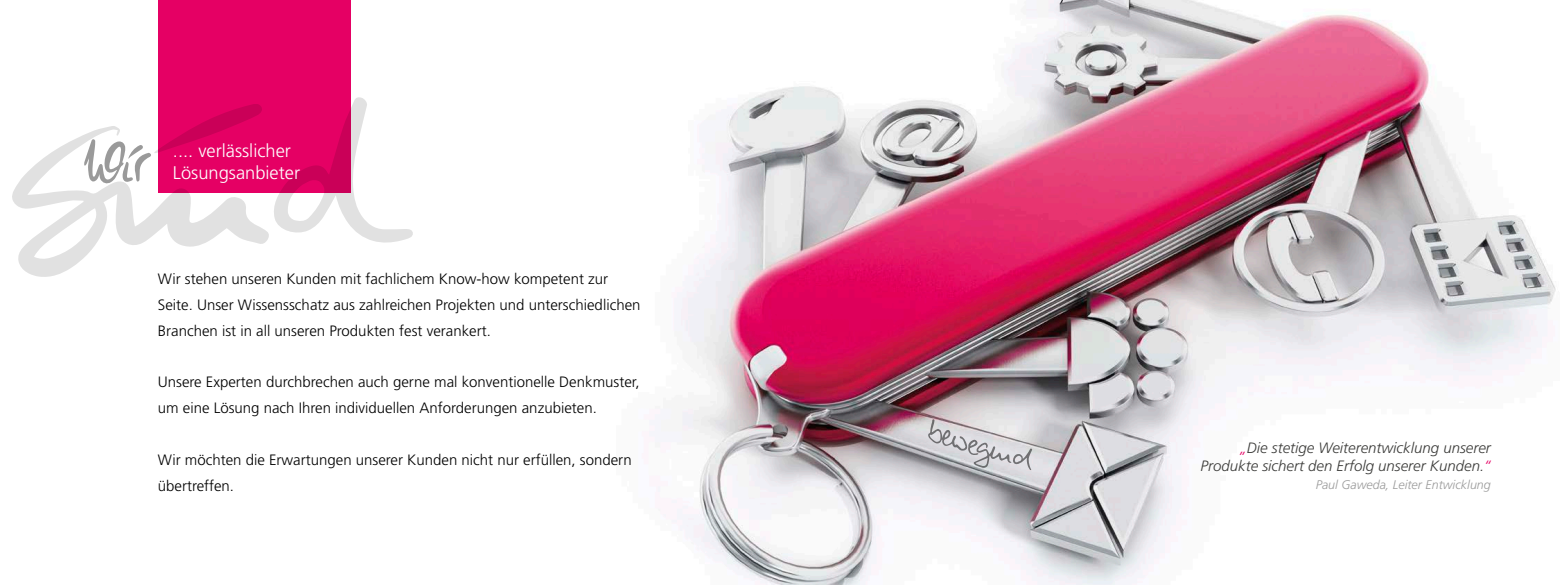
<style>
.page{position:relative;width:1560px;height:585px;background:#fff}
.page>*{position:absolute;margin:0;border:0;box-sizing:border-box;transform-origin:0 0}
.t1{font:300 18.25px/22px "Frutiger LT Std";color:#fff}
.t2{font:300 15px/25.9px "Frutiger LT Std";color:#000}
.t3{font:italic 300 15px/18px "Frutiger LT Std";color:#3c3c3a;text-align:right}
.t4{font:italic 300 12.5px "Frutiger LT Std";color:#9c9c9c}
.s1{color:#e50064}
</style>
<div class="page">
<img style="left:681px;top:0;width:875px;height:585px">
<div style="left:158px;top:0;width:192px;height:192px;background:#e50064"></div>
<svg style="left:12px;top:135px;width:258px;height:142px"></svg>
<svg style="left:271px;top:97px;width:142px;height:146px"></svg>
<svg style="left:83px;top:104px;width:180px;height:81px"></svg>
<svg style="left:927px;top:419px;width:105px;height:51px"></svg>
<p class="t1" style="left:173px;top:140px;width:129px">.... verlässlicher<br>Lösungsanbieter</p>
<p class="t2" style="left:158px;top:266px;width:484px">Wir stehen unseren Kunden mit fachlichem Know-how kompetent zur<br>Seite. Unser Wissensschatz aus zahlreichen Projekten und unterschiedlichen<br>Branchen ist in all unseren Produkten fest verankert.</p>
<p class="t2" style="left:158px;top:369px;width:483px">Unsere Experten durchbrechen auch gerne mal konventionelle Denkmuster, um eine Lösung nach Ihren individuellen Anforderungen anzubieten.</p>
<p class="t2" style="left:158px;top:447px;width:475px">Wir möchten die Erwartungen unserer Kunden nicht nur erfüllen, sondern übertreffen.</p>
<p class="t3" style="left:1200px;top:438px;width:292px"><span class="s1">„</span>Die stetige Weiterentwicklung unserer<br>Produkte sichert den Erfolg unserer Kunden.<span class="s1">“</span></p>
<p class="t4" style="left:1315px;top:478px;width:177px">Paul Gaweda, Leiter Entwicklung</p>
</div>
